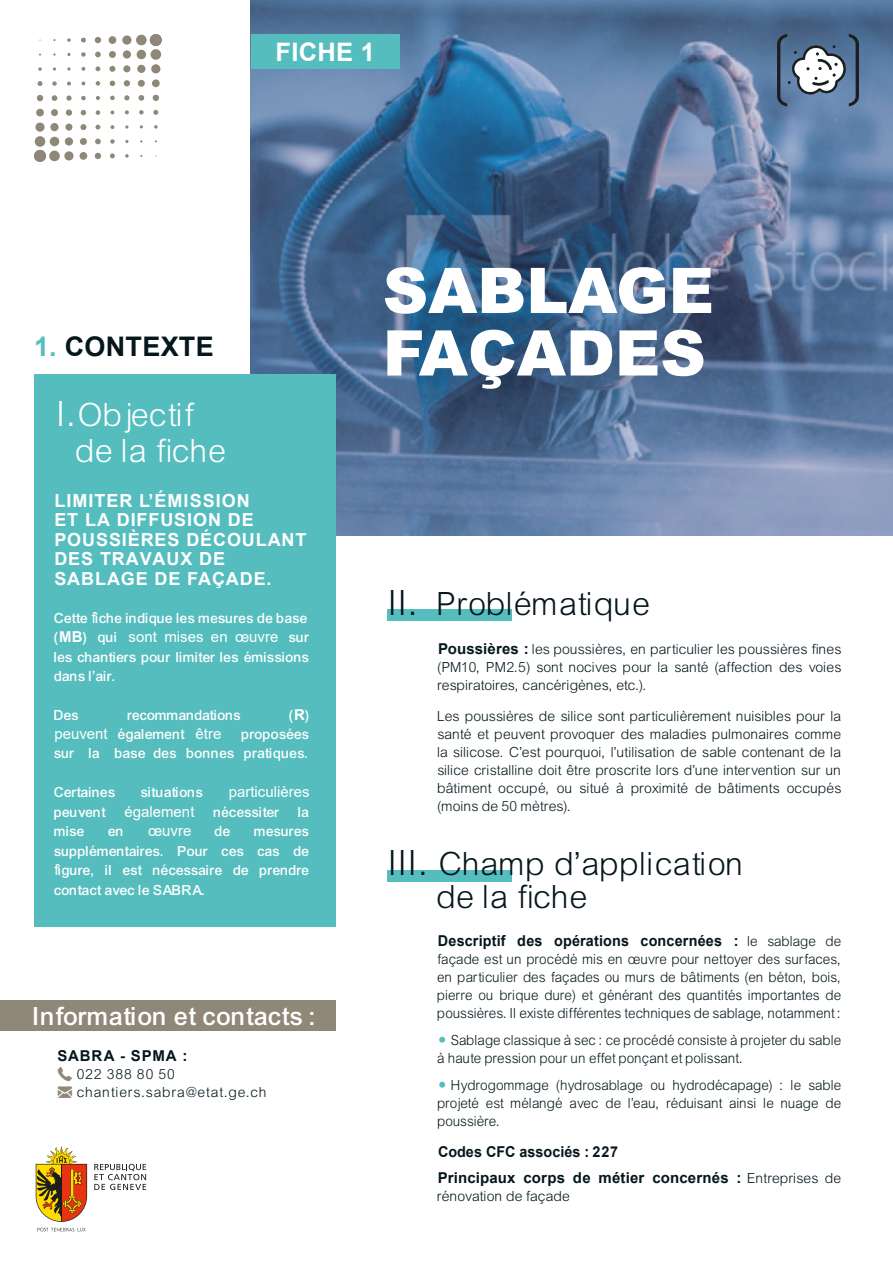
<style>
.page{position:relative;width:893px;height:1263px;background:#fff}
.page>*{position:absolute;margin:0;border:0;box-sizing:border-box;transform-origin:0 0}
.t1{font:900 63px/62.6px "Arial";color:#fff}
.t2{font:34.5px/32.8px "Arial Lgt";letter-spacing:.01em;color:#05171d}
.t3{font:34.5px/35.7px "Arial Lgt";letter-spacing:.01em;color:#fff}
.t4{font:27px "Arial Mdm";letter-spacing:.01em;color:#fff}
.t5{font:700 27px "Arial";letter-spacing:.01em;color:#05171d}
.t6{font:700 25.5px "Arial";letter-spacing:.01em;color:#fff}
.t7{font:700 18px/19.5px "Arial";letter-spacing:.05em;color:#fff}
.t8{font:15px/18px "Arial Lgt";letter-spacing:.005em;color:#05171d;text-align:justify}
.t9{font:15px/18px "Arial Lgt";letter-spacing:.005em;color:#05171d;text-align:justify;scale:.96 1}
.t10{font:15px/19.6px "Arial Mdm";color:#fff}
.t11{font:700 15px/26.5px "Arial";letter-spacing:.01em;color:#05171d;scale:.96 1}
.t12{font:15px "Arial";color:#fff}
.t13{font:15px/18px "Arial Lgt";letter-spacing:.06em;color:#05171d}
.t14{font:700 15px "Arial";letter-spacing:.055em;color:#05171d}
.s1{color:#55bdbe}
.s2{font-size:37.5px}
.s3{font-family:"Arial"}
.s4{font-family:"Arial Mdm"}
.s5{font-weight:700}
.s6{font-family:"Arial";font-weight:700}
.s7{font-family:"Foundation Icons General";color:#8f8878}
.s8{font-family:"Arial Lgt";font-weight:400}
.s9{font-family:"Arial";font-weight:900;font-size:18px;color:#55bdbe}
</style>
<div class="page">
<svg style="left:37px;top:1228px;width:49px;height:3px"></svg>
<svg style="left:36px;top:1146px;width:51px;height:76px"></svg>
<hr style="left:61px;top:1164px;width:1px;height:57px;background:#1d1d1b">
<svg style="left:94px;top:1164px;width:52px;height:26px"></svg>
<div style="left:35px;top:136px;width:10px;height:11px;background:#8f8878;border-radius:50%"></div>
<div style="left:35px;top:123px;width:10px;height:9px;background:#8f8878;border-radius:50%"></div>
<div style="left:36px;top:109px;width:8px;height:7px;background:#8f8878;border-radius:50%"></div>
<div style="left:34px;top:150px;width:12px;height:12px;background:#8f8878;border-radius:50%"></div>
<div style="left:49px;top:151px;width:11px;height:10px;background:#8f8878;border-radius:50%"></div>
<div style="left:64px;top:151px;width:10px;height:9px;background:#8f8878;border-radius:50%"></div>
<div style="left:80px;top:152px;width:7px;height:8px;background:#8f8878;border-radius:50%"></div>
<div style="left:51px;top:109px;width:7px;height:7px;background:#8f8878;border-radius:50%"></div>
<div style="left:50px;top:123px;width:9px;height:8px;background:#8f8878;border-radius:50%"></div>
<div style="left:50px;top:137px;width:9px;height:9px;background:#8f8878;border-radius:50%"></div>
<div style="left:66px;top:109px;width:6px;height:7px;background:#8f8878;border-radius:50%"></div>
<div style="left:80px;top:138px;width:7px;height:7px;background:#8f8878;border-radius:50%"></div>
<div style="left:65px;top:137px;width:8px;height:9px;background:#8f8878;border-radius:50%"></div>
<div style="left:65px;top:124px;width:7px;height:7px;background:#8f8878;border-radius:50%"></div>
<div style="left:151px;top:49px;width:10px;height:11px;background:#8f8878;border-radius:50%"></div>
<div style="left:151px;top:64px;width:9px;height:9px;background:#8f8878;border-radius:50%"></div>
<div style="left:152px;top:79px;width:8px;height:8px;background:#8f8878;border-radius:50%"></div>
<svg style="left:153px;top:95px;width:6px;height:6px"></svg>
<svg style="left:153px;top:110px;width:5px;height:5px"></svg>
<svg style="left:154px;top:125px;width:4px;height:4px"></svg>
<div style="left:150px;top:34px;width:12px;height:12px;background:#8f8878;border-radius:50%"></div>
<div style="left:136px;top:35px;width:11px;height:10px;background:#8f8878;border-radius:50%"></div>
<div style="left:122px;top:35px;width:9px;height:10px;background:#8f8878;border-radius:50%"></div>
<div style="left:109px;top:36px;width:7px;height:8px;background:#8f8878;border-radius:50%"></div>
<svg style="left:95px;top:37px;width:6px;height:6px"></svg>
<svg style="left:81px;top:38px;width:5px;height:5px"></svg>
<svg style="left:67px;top:38px;width:4px;height:4px"></svg>
<svg style="left:139px;top:110px;width:5px;height:5px"></svg>
<svg style="left:138px;top:95px;width:6px;height:6px"></svg>
<div style="left:138px;top:80px;width:7px;height:7px;background:#8f8878;border-radius:50%"></div>
<div style="left:137px;top:65px;width:8px;height:8px;background:#8f8878;border-radius:50%"></div>
<div style="left:137px;top:50px;width:9px;height:9px;background:#8f8878;border-radius:50%"></div>
<svg style="left:125px;top:154px;width:4px;height:4px"></svg>
<svg style="left:125px;top:140px;width:4px;height:3px"></svg>
<svg style="left:125px;top:110px;width:4px;height:4px"></svg>
<svg style="left:124px;top:95px;width:5px;height:5px"></svg>
<svg style="left:124px;top:80px;width:6px;height:6px"></svg>
<svg style="left:67px;top:53px;width:4px;height:3px"></svg>
<svg style="left:81px;top:52px;width:5px;height:5px"></svg>
<svg style="left:95px;top:52px;width:6px;height:5px"></svg>
<div style="left:109px;top:51px;width:7px;height:7px;background:#8f8878;border-radius:50%"></div>
<div style="left:123px;top:50px;width:8px;height:9px;background:#8f8878;border-radius:50%"></div>
<svg style="left:38px;top:67px;width:4px;height:4px"></svg>
<svg style="left:53px;top:67px;width:3px;height:4px"></svg>
<svg style="left:82px;top:67px;width:3px;height:4px"></svg>
<svg style="left:95px;top:66px;width:5px;height:5px"></svg>
<svg style="left:109px;top:66px;width:6px;height:6px"></svg>
<div style="left:123px;top:65px;width:7px;height:7px;background:#8f8878;border-radius:50%"></div>
<svg style="left:110px;top:153px;width:5px;height:5px"></svg>
<svg style="left:110px;top:139px;width:5px;height:5px"></svg>
<svg style="left:111px;top:125px;width:3px;height:4px"></svg>
<svg style="left:110px;top:96px;width:5px;height:4px"></svg>
<svg style="left:110px;top:81px;width:5px;height:5px"></svg>
<svg style="left:38px;top:81px;width:4px;height:5px"></svg>
<svg style="left:52px;top:81px;width:5px;height:5px"></svg>
<svg style="left:67px;top:82px;width:4px;height:4px"></svg>
<svg style="left:96px;top:81px;width:4px;height:5px"></svg>
<svg style="left:95px;top:153px;width:6px;height:6px"></svg>
<svg style="left:95px;top:139px;width:6px;height:5px"></svg>
<svg style="left:95px;top:125px;width:5px;height:5px"></svg>
<svg style="left:96px;top:110px;width:4px;height:5px"></svg>
<svg style="left:96px;top:96px;width:4px;height:4px"></svg>
<svg style="left:37px;top:95px;width:6px;height:6px"></svg>
<svg style="left:52px;top:95px;width:5px;height:6px"></svg>
<svg style="left:66px;top:96px;width:6px;height:5px"></svg>
<svg style="left:81px;top:96px;width:5px;height:4px"></svg>
<svg style="left:80px;top:124px;width:6px;height:6px"></svg>
<svg style="left:81px;top:110px;width:5px;height:5px"></svg>
<img style="left:251px;top:0;width:642px;height:536px">
<div style="left:34px;top:374px;width:302px;height:553px;background:#55bdbe"></div>
<div style="left:387px;top:610px;width:124px;height:11px;background:#55bdbe"></div>
<div style="left:0;top:1000px;width:336px;height:31px;background:#8f8878"></div>
<div style="left:387px;top:870px;width:124px;height:11px;background:#55bdbe"></div>
<div style="left:251px;top:34px;width:149px;height:34px;background:#55bdbe"></div>
<svg style="left:777px;top:34px;width:82px;height:72px"></svg>
<h3 class="t6" style="left:276px;top:35px;width:101px">FICHE 1</h3>
<h3 class="t5" style="left:34px;top:328px;width:181px"><span class="s1">1.</span> CONTEXTE</h3>
<h2 class="t3" style="left:77px;top:397px;width:153px;text-indent:-17px"><span class="s2">I.</span>Objectif de la fiche</h2>
<p class="t7" style="left:54px;top:491px;width:254px">LIMITER L’ÉMISSION<br>ET LA DIFFUSION DE<br>POUSSIÈRES DÉCOULANT<br>DES TRAVAUX DE<br>SABLAGE DE FAÇADE.</p>
<p class="t10" style="left:54px;top:609px;width:255px">Cette <span class="s3">f</span>iche indique les mesures de base</p>
<p class="t12" style="left:54px;top:627px;width:257px"><span class="s4">(</span><span class="s5">MB</span><span class="s4">) qui</span> sont mises en œuvre <span class="s4">sur</span></p>
<p class="t10" style="left:54px;top:647px;width:257px">les chantiers pour limiter les émissions dans l’air.</p>
<p class="t10" style="left:54px;top:705px;width:26px">Des</p>
<p class="t10" style="left:128px;top:705px;width:115px">recommandations</p>
<p class="t10" style="left:290px;top:705px;width:22px">(<span class="s6">R</span>)</p>
<p class="t12" style="left:54px;top:723px;width:168px">peuvent <span class="s4">également</span> être</p>
<p class="t10" style="left:54px;top:725px;width:257px;text-align:right">proposées<br>sur la base des bonnes pratiques.</p>
<p class="t10" style="left:54px;top:782px;width:63px">Certaines</p>
<p class="t10" style="left:141px;top:782px;width:64px">situations</p>
<p class="t12" style="left:229px;top:781px;width:82px">particulières</p>
<p class="t12" style="left:54px;top:801px;width:142px"><span class="s4">peuvent</span> également</p>
<p class="t10" style="left:214px;top:802px;width:97px">nécessiter la</p>
<p class="t10" style="left:54px;top:821px;width:32px">mise</p>
<p class="t10" style="left:109px;top:821px;width:17px">en</p>
<p class="t12" style="left:148px;top:820px;width:45px">œuvre</p>
<p class="t10" style="left:215px;top:821px;width:17px">de</p>
<p class="t10" style="left:54px;top:821px;width:257px;text-align:justify;text-indent:200px">mesures supplémentaires. Pour ces cas de <span class="s3">f</span>igure, il est nécessaire de prendre contact avec le SABRA.</p>
<h3 class="t4" style="left:34px;top:1001px;width:286px">Information et contacts :</h3>
<p class="t14" style="left:57px;top:1046px;width:132px">SABRA - SPMA :</p>
<p class="t13" style="left:57px;top:1065px;width:212px"><span class="s7">r</span> 022 388 80 50<br><span class="s7">h</span> chantiers.sabra@etat.ge.ch</p>
<h1 class="t1" style="left:383px;top:257px;width:333px">SABLAGE<br>FAÇADES</h1>
<h2 class="t2" style="left:391px;top:588px;width:262px"><span class="s2">II.</span> Problématique</h2>
<p class="t8" style="left:438px;top:640px;width:405px"><span class="s6">Poussières :</span> les poussières, en particulier les poussières fines (PM10, PM2.5) sont nocives pour la santé (affection des voies respiratoires, cancérigènes, etc.).</p>
<p class="t8" style="left:438px;top:707px;width:405px">Les poussières de silice sont particulièrement nuisibles pour la santé et peuvent provoquer des maladies pulmonaires comme la silicose. C’est pourquoi, l’utilisation de sable contenant de la silice cristalline doit être proscrite lors d’une intervention sur un bâtiment occupé, ou situé à proximité de bâtiments occupés (moins de 50 mètres).</p>
<h2 class="t2" style="left:438px;top:848px;width:309px;text-indent:-47px"><span class="s2">III.</span> Champ d’application de la fiche</h2>
<p class="t11" style="left:438px;top:928px;width:422px">Descriptif des opérations concernées : <span class="s8">le sablage de</span></p>
<p class="t9" style="left:438px;top:951px;width:422px">façade est un procédé mis en œuvre pour nettoyer des surfaces, en particulier des façades ou murs de bâtiments (en béton, bois, pierre ou brique dure) et générant des quantités importantes de poussières. Il existe différentes techniques de sablage, notamment :</p>
<p class="t9" style="left:438px;top:1031px;width:422px"><span class="s9">•</span> Sablage classique à sec : ce procédé consiste à projeter du sable à haute pression pour un effet ponçant et polissant.</p>
<p class="t9" style="left:438px;top:1076px;width:422px"><span class="s9">•</span> Hydrogommage (hydrosablage ou hydrodécapage) : le sable projeté est mélangé avec de l’eau, réduisant ainsi le nuage de poussière.</p>
<p class="t11" style="left:438px;top:1138px;width:422px">Codes CFC associés : 227<br>Principaux corps de métier concernés : <span class="s8">Entreprises de</span></p>
<p class="t8" style="left:438px;top:1187px;width:134px">rénovation de façade</p>
</div>
